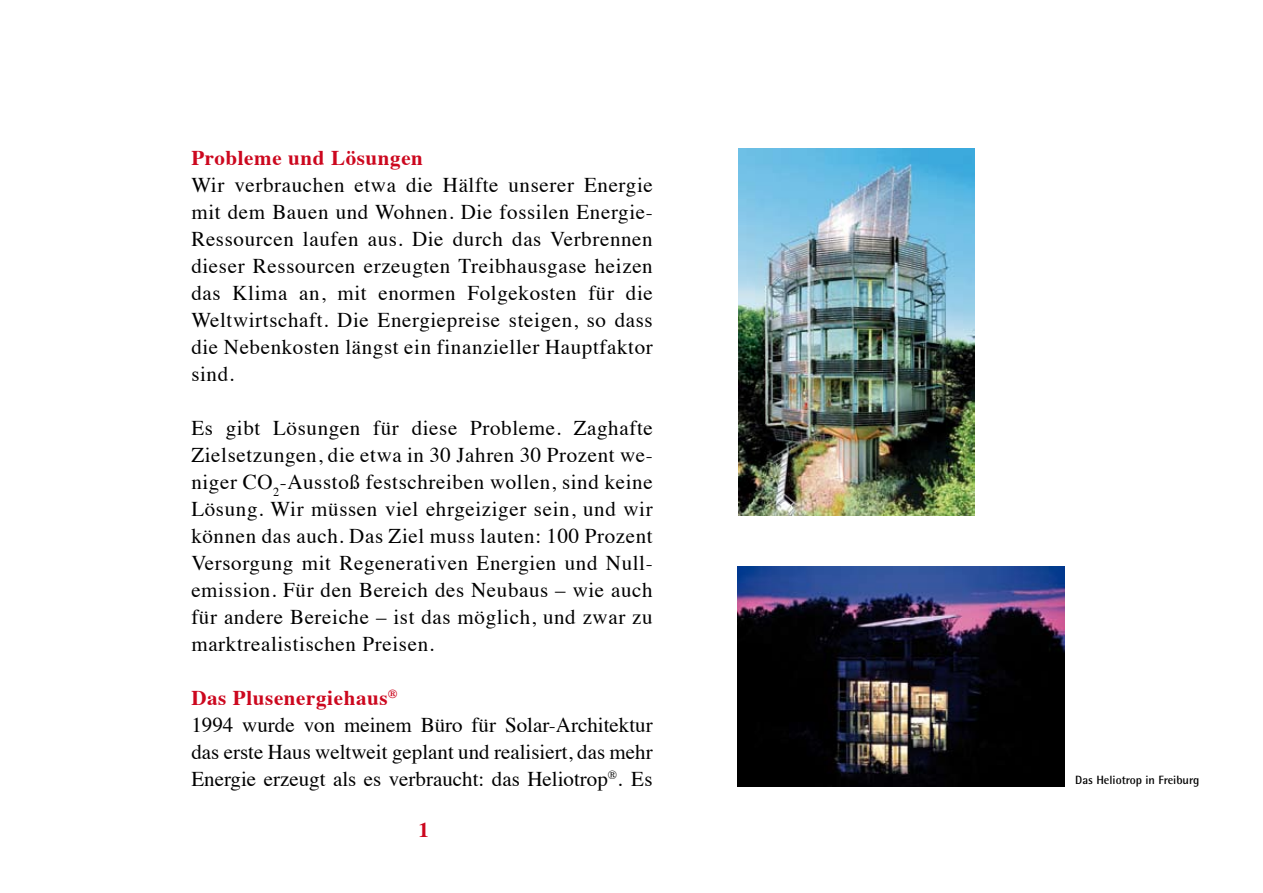
<style>
.page{position:relative;width:1263px;height:893px;background:#fff}
.page>*{position:absolute;margin:0;border:0;box-sizing:border-box;transform-origin:0 0}
.t1{font:21px/27px "Times";color:#000;text-align:justify}
.t2{font:700 21px "Times";letter-spacing:.03em;color:#cc071e}
.t3{font:700 12px "Rotis Semi Sans";color:#000}
.s1{font-weight:700;color:#cc071e}
</style>
<div class="page">
<img style="left:738px;top:566px;width:326px;height:221px">
<img style="left:739px;top:149px;width:235px;height:366px">
<p class="t2" style="left:191px;top:137px;width:233px">Probleme und Lösungen</p>
<p class="t1" style="left:191px;top:169px;width:463px">Wir verbrauchen etwa die Hälfte unserer Energie mit dem Bauen und Wohnen. Die fossilen Energie-Ressourcen laufen aus. Die durch das Verbrennen dieser Ressourcen erzeugten Treibhausgase heizen das Klima an, mit enormen Folgekosten für die Weltwirtschaft. Die Energiepreise steigen, so dass die Nebenkosten längst ein finanzieller Hauptfaktor sind.</p>
<p class="t1" style="left:191px;top:412px;width:463px">Es gibt Lösungen für diese Probleme. Zaghafte Zielsetzungen, die etwa in 30 Jahren 30 Prozent we&shy;niger CO<sub>2</sub>-Ausstoß festschreiben wollen, sind keine Lösung. Wir müssen viel ehrgeiziger sein, und wir können das auch. Das Ziel muss lauten: 100 Prozent Versorgung mit Regenerativen Energien und Null&shy;emission. Für den Bereich des Neubaus – wie auch für andere Bereiche – ist das möglich, und zwar zu marktrealistischen Preisen.</p>
<p class="t1" style="left:191px;top:682px;width:463px;text-align:left"><span class="s1">Das Plusenergiehaus</span><sup>®<br></sup>1994 wurde von meinem Büro für Solar-Architektur das erste Haus weltweit geplant und realisiert, das mehr Energie erzeugt als es verbraucht: das Heliotrop<sup>®</sup>. Es</p>
<p class="t2" style="left:419px;top:810px;width:12px">1</p>
<p class="t3" style="left:1075px;top:773px;width:126px">Das Heliotrop in Freiburg</p>
</div>
